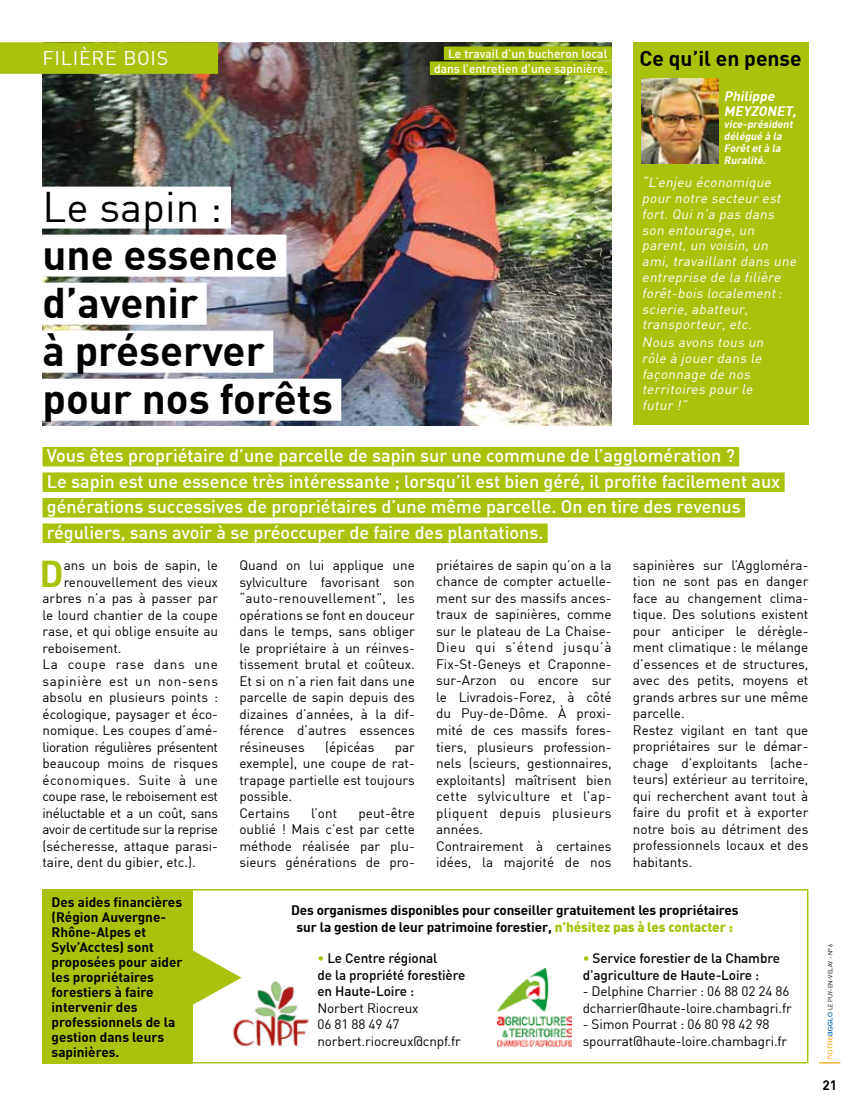
<style>
.page{position:relative;width:851px;height:1106px;background:#fff}
.page>*{position:absolute;margin:0;border:0;box-sizing:border-box;transform-origin:0 0}
.t1{font:700 42px/48px "DIN";color:#000}
.t2{font:42px "DIN";color:#000}
.t3{font:700 36.6px "DIN";color:#a9c30c}
.t4{font:700 21px "DIN";color:#000}
.t5{font:19.5px "DIN";letter-spacing:.04em;color:#fff}
.t6{font:500 18px/25.5px "DIN";color:#fff}
.t7{font:13.5px/16.5px "DIN";color:#000}
.t8{font:700 13.5px/15px "DIN";letter-spacing:-.005em;color:#000;text-align:center}
.t9{font:italic 13.5px/15.8px "DIN";color:#fff}
.t10{font:500 13.5px/16.5px "DIN";letter-spacing:-.01em;color:#000}
.t11{font:13.5px "DIN";letter-spacing:-.025em;color:#000}
.t12{font:13.5px "DIN";letter-spacing:-.03em;color:#000}
.t13{font:13.5px "DIN";letter-spacing:.04em;color:#000}
.t14{font:13.5px "DIN";letter-spacing:.03em;color:#000}
.t15{font:13.5px "DIN";letter-spacing:.05em;color:#000}
.t16{font:italic 700 13.5px/15px "DIN";color:#fff}
.t17{font:500 12px/15px "DIN";color:#fff;text-align:right}
.t18{font:italic 700 10.5px/12px "DIN";color:#fff}
.t19{font:6px "DIN";color:#000}
.s1{font-weight:900;color:#a9c30c}
.s2{color:#a9c30c}
</style>
<div class="page">
<svg style="left:819px;top:1012px;width:21px;height:51px"></svg>
<img style="left:43px;top:43px;width:568px;height:382px">
<div style="left:43px;top:447px;width:696px;height:19px;background:#a9c30c"></div>
<div style="left:43px;top:472px;width:741px;height:20px;background:#a9c30c"></div>
<div style="left:43px;top:498px;width:702px;height:19px;background:#a9c30c"></div>
<div style="left:43px;top:523px;width:504px;height:20px;background:#a9c30c"></div>
<div style="left:34px;top:187px;width:197px;height:42px;background:#fff"></div>
<div style="left:34px;top:235px;width:252px;height:42px;background:#fff"></div>
<div style="left:34px;top:283px;width:173px;height:42px;background:#fff"></div>
<div style="left:34px;top:331px;width:239px;height:42px;background:#fff"></div>
<div style="left:34px;top:379px;width:307px;height:42px;background:#fff"></div>
<div style="left:0;top:42px;width:218px;height:32px;background:#a9c30c"></div>
<div style="left:444px;top:46px;width:167px;height:14px;background:#a9c30c"></div>
<div style="left:430px;top:61px;width:181px;height:14px;background:#a9c30c"></div>
<div style="left:632px;top:43px;width:176px;height:382px;background:#a9c30c"></div>
<img style="left:642px;top:79px;width:76px;height:85px">
<div style="left:43px;top:889px;width:765px;height:174px;background:#fff;border:2px solid #a9c30c"></div>
<div style="left:43px;top:889px;width:150px;height:174px;background:#a9c30c"></div>
<img style="left:241px;top:977px;width:68px;height:70px">
<img style="left:497px;top:968px;width:74px;height:78px">
<svg style="left:193px;top:891px;width:48px;height:172px"></svg>
<h3 class="t5" style="left:43px;top:46px;width:127px">FILIÈRE BOIS</h3>
<p class="t17" style="left:434px;top:46px;width:175px">Le travail d’un bucheron local dans l’entretien d’une sapinière.</p>
<h3 class="t4" style="left:639px;top:44px;width:164px">Ce qu’il en pense</h3>
<h1 class="t2" style="left:43px;top:181px;width:181px">Le sapin :</h1>
<h1 class="t1" style="left:43px;top:229px;width:292px">une essence d’avenir<br>à préserver pour nos forêts</h1>
<p class="t16" style="left:723px;top:88px;width:77px">Philippe<br>MEYZONET,</p>
<p class="t18" style="left:723px;top:117px;width:72px">vice-président délégué à la<br>Forêtetà la<br>Ruralité.</p>
<p class="t9" style="left:642px;top:174px;width:159px">“L’enjeu économique pour notre secteur est fort. Qui n’a pas dans son entourage, un parent, un voisin, un ami, travaillant dans une entreprise de la filière forêt-bois localement: scierie, abatteur, transporteur, etc.</p>
<p class="t9" style="left:642px;top:334px;width:126px">Nous avons tous un rôle à jouer dans le façonnage de nos territoires pour le futur !”</p>
<p class="t6" style="left:47px;top:442px;width:735px">Vous êtes propriétaire d’une parcelle de sapin sur une commune de l’agglomération ?<br>Le sapin est une essence très intéressante ; lorsqu’il est bien géré, il profite facilement aux générations successives de propriétaires d’une même parcelle. On en tire des revenus réguliers, sans avoir à se préoccuper de faire des plantations.</p>
<h2 class="t3" style="left:39px;top:549px;width:26px">D</h2>
<p class="t7" style="left:64px;top:556px;width:156px">ans un bois de sapin, le</p>
<p class="t7" style="left:436px;top:556px;width:177px">priétaires de sapin qu’on a la chance de compter actuelle&shy;ment sur des massifs ances&shy;traux de sapinières, comme sur le plateau de La Chaise-<br>Dieu qui s’étend jusqu’à<br>Fix-St-Geneys et Craponne&shy;sur-Arzon ou encore sur le Livradois-Forez, à côté du Puy-de-Dôme. À proxi&shy;mité de ces massifs fores&shy;tiers, plusieurs profession&shy;nels (scieurs, gestionnaires, exploitants) maîtrisent bien cette sylviculture et l’ap&shy;pliquent depuis plusieurs années.<br>Contrairement à certaines idées, la majorité de nos</p>
<p class="t7" style="left:632px;top:556px;width:177px">sapinières sur l’Aggloméra&shy;tion ne sont pas en danger face au changement clima&shy;tique. Des solutions existent pour anticiper le dérègle&shy;ment climatique: le mélange d’essences et de structures, avec des petits, moyens et grands arbres sur une même parcelle.<br>Restez vigilant en tant que propriétaires sur le démar&shy;chage d’exploitants (ache&shy;teurs) extérieur au territoire, qui recherchent avant tout à faire du profit et à exporter notre bois au détriment des professionnels locaux et des habitants.</p>
<p class="t7" style="left:239px;top:556px;width:177px;text-align:justify">Quand on lui applique une sylviculture favorisant son “auto-renouvellement”, les opérations se font en douceur dans le temps, sans obliger le propriétaire à un réinves&shy;tissement brutal et coûteux.<br>Et si on n’a rien fait dans une parcelle de sapin depuis des dizaines d’années, à la dif&shy;férence d’autres essences résineuses</p>
<p class="t7" style="left:64px;top:573px;width:156px">renouvellement des vieux</p>
<p class="t7" style="left:43px;top:589px;width:177px">arbres n’a pas à passer par</p>
<p class="t7" style="left:43px;top:606px;width:177px">le lourd chantier de la coupe</p>
<p class="t7" style="left:43px;top:622px;width:177px">rase, et qui oblige ensuite au</p>
<p class="t7" style="left:43px;top:639px;width:80px">reboisement.</p>
<p class="t15" style="left:43px;top:655px;width:177px">La coupe rase dans une</p>
<p class="t13" style="left:43px;top:672px;width:177px">sapinière est un non-sens</p>
<p class="t7" style="left:43px;top:688px;width:177px">absolu en plusieurs points :</p>
<p class="t7" style="left:43px;top:705px;width:177px">écologique, paysager et éco-</p>
<p class="t7" style="left:43px;top:721px;width:177px">nomique. Les coupes d’amé-</p>
<p class="t12" style="left:43px;top:738px;width:177px">lioration régulières présentent</p>
<p class="t7" style="left:43px;top:754px;width:177px">beaucoup moins de risques</p>
<p class="t14" style="left:43px;top:771px;width:177px">économiques. Suite à une</p>
<p class="t11" style="left:43px;top:787px;width:177px">coupe rase, le reboisement est</p>
<p class="t11" style="left:43px;top:804px;width:177px">inéluctable et a un coût, sans</p>
<p class="t11" style="left:43px;top:820px;width:177px">avoir de certitude sur la reprise</p>
<p class="t7" style="left:43px;top:837px;width:177px">(sécheresse, attaque parasi-</p>
<p class="t7" style="left:43px;top:853px;width:155px">taire, dent du gibier, etc.).</p>
<p class="t7" style="left:325px;top:738px;width:51px">(épicéas</p>
<p class="t7" style="left:239px;top:738px;width:177px;text-indent:155px">par exemple), une coupe de rat&shy;trapage partielle est toujours possible.<br>Certains</p>
<p class="t7" style="left:239px;top:804px;width:177px;text-align:justify;text-indent:119px">peut-être oublié ! Mais c’est par cette méthode réalisée par plu&shy;sieurs générations de pro-</p>
<p class="t7" style="left:311px;top:804px;width:27px">l’ont</p>
<p class="t8" style="left:52px;top:893px;width:132px;text-align:left">Des aides financières (Région Auvergne-<br>Rhône-Alpes et<br>Sylv’Acctes) sont proposées pour aider les propriétaires forestiers à faire intervenir des professionnels de la gestion dans leurs sapinières.</p>
<p class="t8" style="left:291px;top:901px;width:449px;line-height:16.5px">Des organismes disponibles pour conseiller gratuitement les propriétaires sur la gestion de leur patrimoine forestier, <span class="s1">n’hésitez pas à les contacter :</span></p>
<p class="t10" style="left:582px;top:949px;width:199px"><span class="s2">•</span> Service forestier de la Chambre d’agriculture de Haute-Loire :</p>
<p class="t7" style="left:582px;top:983px;width:210px">- Delphine Charrier : 06 88 02 24 86 dcharrier@haute-loire.chambagri.fr</p>
<p class="t7" style="left:582px;top:1016px;width:206px">- Simon Pourrat : 06 80 98 42 98 spourrat@haute-loire.chambagri.fr</p>
<p class="t10" style="left:317px;top:949px;width:149px"><span class="s2">•</span> Le Centre régional<br>de la propriété forestière en Haute-Loire :</p>
<p class="t7" style="left:317px;top:999px;width:145px">Norbert Riocreux<br>06 81 88 49 47 norbert.riocreux@cnpf.fr</p>
<p class="t19" style="left:826px;top:1010px;width:68px;rotate:-90deg">LE PUY-EN-VELAY - N° 6</p>
<p class="t8" style="left:822px;top:1076px;width:16px">21</p>
</div>
